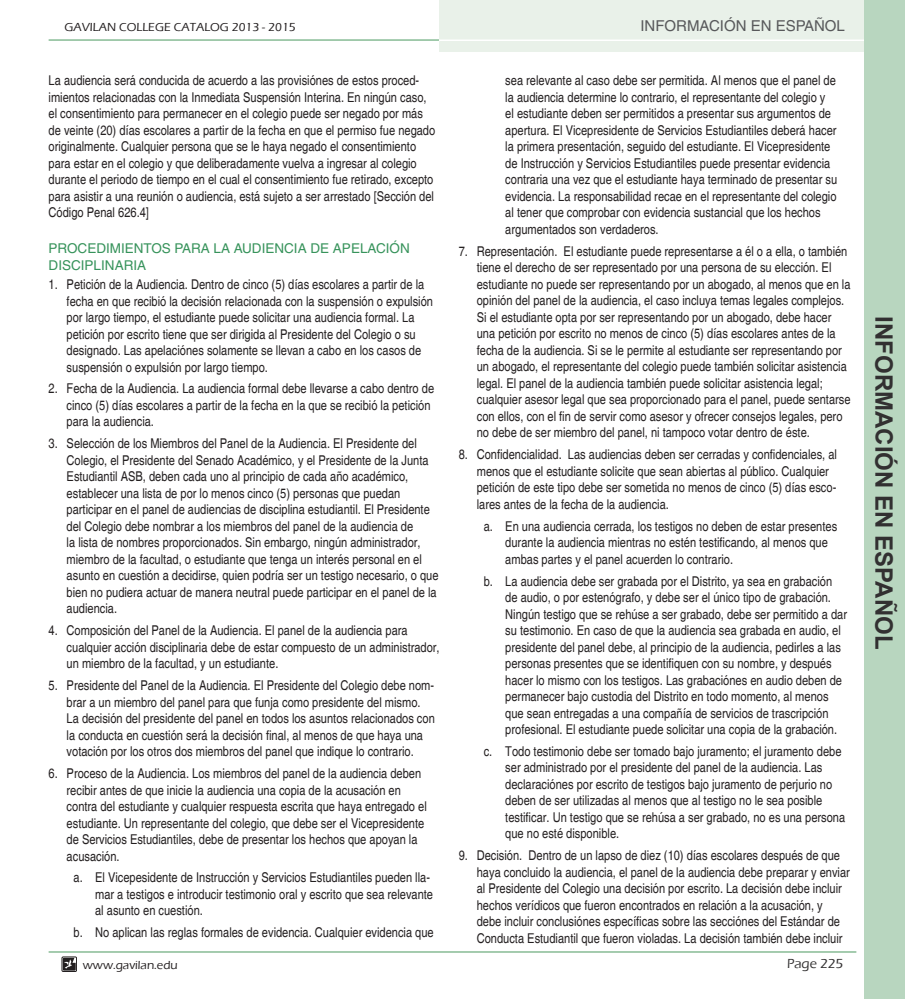
<style>
.page{position:relative;width:905px;height:999px;background:#fff}
.page>*{position:absolute;margin:0;border:0;box-sizing:border-box;transform-origin:0 0}
.t1{font:700 24px "Arial";color:#323031}
.t2{font:15px "Helvetica";color:#58595b}
.Bulleted_Body{font:condensed 13.5px/16.5px "Helvetica";color:#231f20}
.Bulleted_SECOND{font:condensed 13.5px/16.5px "Helvetica";color:#231f20}
.body_text{font:condensed 13.5px/16.5px "Helvetica";color:#231f20}
.Sub_Headline_color_9{font:13.5px/16.5px "Helvetica";color:#37935b}
.t3{font:500 13.5px "Eras ITC";color:#323031}
.t4{font:500 12px "Eras ITC";color:#231f20}
</style>
<div class="page">
<div style="left:439px;top:0;width:465px;height:51px;background:#e9f1e9"></div>
<hr style="left:438px;top:40px;width:466px;height:1px;background:#fff">
<hr style="left:49px;top:39px;width:390px;height:2px;background:#87bb95">
<hr style="left:49px;top:951px;width:807px;height:2px;background:#87bb95">
<div style="left:62px;top:957px;width:15px;height:15px;border:1px solid #231f20"></div>
<svg style="left:63px;top:958px;width:13px;height:13px"></svg>
<div style="left:863px;top:0;width:41px;height:999px;background:#b8d6bf"></div>
<p class="t4" style="left:65px;top:20px;width:233px">GAVILAN COLLEGE CATALOG 2013 - 2015</p>
<p class="t2" style="left:640px;top:17px;width:206px">INFORMACIÓN EN ESPAÑOL</p>
<p class="body_text" style="left:49px;top:73px;width:388px">La audiencia será conducida de acuerdo a las provisiónes de estos proced&shy;imientos relacionadas con la Inmediata Suspensión Interina. En ningún caso, el consentimiento para permanecer en el colegio puede ser negado por más de veinte (20) días escolares a partir de la fecha en que el permiso fue negado originalmente. Cualquier persona que se le haya negado el consentimiento para estar en el colegio y que deliberadamente vuelva a ingresar al colegio durante el periodo de tiempo en el cual el consentimiento fue retirado, excepto para asistir a una reunión o audiencia, está sujeto a ser arrestado [Sección del Código Penal 626.4]</p>
<p class="Sub_Headline_color_9" style="left:49px;top:240px;width:363px">PROCEDIMIENTOS PARA LA AUDIENCIA DE APELACIÓN<br>DISCIPLINARIA</p>
<p class="Bulleted_Body" style="left:67px;top:276px;width:368px;text-indent:-18px">1. Petición de la Audiencia. Dentro de cinco (5) días escolares a partir de la fecha en que recibió la decisión relacionada con la suspensión o expulsión por largo tiempo, el estudiante puede solicitar una audiencia formal. La petición por escrito tiene que ser dirigida al Presidente del Colegio o su designado. Las apelaciónes solamente se llevan a cabo en los casos de suspensión o expulsión por largo tiempo.</p>
<p class="Bulleted_Body" style="left:67px;top:381px;width:369px;text-indent:-18px">2. Fecha de la Audiencia. La audiencia formal debe llevarse a cabo dentro de cinco (5) días escolares a partir de la fecha en la que se recibió la petición para la audiencia.</p>
<p class="Bulleted_Body" style="left:67px;top:436px;width:373px;text-indent:-18px">3. Selección de los Miembros del Panel de la Audiencia. El Presidente del Colegio, el Presidente del Senado Académico, y el Presidente de la Junta Estudiantil ASB, deben cada uno al principio de cada año académico, establecer una lista de por lo menos cinco (5) personas que puedan participar en el panel de audiencias de disciplina estudiantil. El Presidente del Colegio debe nombrar a los miembros del panel de la audiencia de<br>la lista de nombres proporcionados. Sin embargo, ningún administrador, miembro de la facultad, o estudiante que tenga un interés personal en el asunto en cuestión a decidirse, quien podría ser un testigo necesario, o que bien no pudiera actuar de manera neutral puede participar en el panel de la audiencia.</p>
<p class="Bulleted_Body" style="left:67px;top:622px;width:374px;text-indent:-18px">4. Composición del Panel de la Audiencia. El panel de la audiencia para cualquier acción disciplinaria debe de estar compuesto de un administrador, un miembro de la facultad, y un estudiante.</p>
<p class="Bulleted_Body" style="left:67px;top:677px;width:370px;text-indent:-18px">5. Presidente del Panel de la Audiencia. El Presidente del Colegio debe nom&shy;brar a un miembro del panel para que funja como presidente del mismo.<br>La decisión del presidente del panel en todos los asuntos relacionados con la conducta en cuestión será la decisión final, al menos de que haya una votación por los otros dos miembros del panel que indique lo contrario.</p>
<p class="Bulleted_Body" style="left:67px;top:765px;width:362px;text-indent:-18px">6. Proceso de la Audiencia. Los miembros del panel de la audiencia deben recibir antes de que inicie la audiencia una copia de la acusación en contra del estudiante y cualquier respuesta escrita que haya entregado el estudiante. Un representante del colegio, que debe ser el Vicepresidente de Servicios Estudiantiles, debe de presentar los hechos que apoyan la acusación.</p>
<p class="Bulleted_SECOND" style="left:95px;top:870px;width:339px;text-indent:-22px">a. El Vicepesidente de Instrucción y Servicios Estudiantiles pueden lla&shy;mar a testigos e introducir testimonio oral y escrito que sea relevante al asunto en cuestión.</p>
<p class="Bulleted_SECOND" style="left:74px;top:925px;width:362px">b. No aplican las reglas formales de evidencia. Cualquier evidencia que</p>
<p class="Bulleted_SECOND" style="left:505px;top:73px;width:333px">sea relevante al caso debe ser permitida. Al menos que el panel de la audiencia determine lo contrario, el representante del colegio y el estudiante deben ser permitidos a presentar sus argumentos de apertura. El Vicepresidente de Servicios Estudiantiles deberá hacer la primera presentación, seguido del estudiante. El Vicepresidente de Instrucción y Servicios Estudiantiles puede presentar evidencia contraria una vez que el estudiante haya terminado de presentar su evidencia. La responsabilidad recae en el representante del colegio al tener que comprobar con evidencia sustancial que los hechos argumentados son verdaderos.</p>
<p class="Bulleted_Body" style="left:477px;top:243px;width:375px;text-indent:-18px">7. Representación. El estudiante puede representarse a él o a ella, o también tiene el derecho de ser representado por una persona de su elección. El estudiante no puede ser representando por un abogado, al menos que en la opinión del panel de la audiencia, el caso incluya temas legales complejos.<br>Si el estudiante opta por ser representando por un abogado, debe hacer una petición por escrito no menos de cinco (5) días escolares antes de la fecha de la audiencia. Si se le permite al estudiante ser representando por un abogado, el representante del colegio puede también solicitar asistencia legal. El panel de la audiencia también puede solicitar asistencia legal; cualquier asesor legal que sea proporcionado para el panel, puede sentarse con ellos, con el fin de servir como asesor y ofrecer consejos legales, pero no debe de ser miembro del panel, ni tampoco votar dentro de éste.</p>
<p class="Bulleted_Body" style="left:477px;top:446px;width:361px;text-indent:-18px">8. Confidencialidad. Las audiencias deben ser cerradas y confidenciales, al menos que el estudiante solicite que sean abiertas al público. Cualquier petición de este tipo debe ser sometida no menos de cinco (5) días esco&shy;lares antes de la fecha de la audiencia.</p>
<p class="Bulleted_SECOND" style="left:505px;top:518px;width:333px;text-indent:-22px">a. En una audiencia cerrada, los testigos no deben de estar presentes durante la audiencia mientras no estén testificando, al menos que ambas partes y el panel acuerden lo contrario.</p>
<p class="Bulleted_SECOND" style="left:505px;top:573px;width:343px;text-indent:-22px">b. La audiencia debe ser grabada por el Distrito, ya sea en grabación de audio, o por estenógrafo, y debe ser el único tipo de grabación.<br>Ningún testigo que se rehúse a ser grabado, debe ser permitido a dar su testimonio. En caso de que la audiencia sea grabada en audio, el presidente del panel debe, al principio de la audiencia, pedirles a las personas presentes que se identifiquen con su nombre, y después hacer lo mismo con los testigos. Las grabaciónes en audio deben de permanecer bajo custodia del Distrito en todo momento, al menos que sean entregadas a una compañía de servicios de trascripción profesional. El estudiante puede solicitar una copia de la grabación.</p>
<p class="Bulleted_SECOND" style="left:505px;top:743px;width:341px;text-indent:-22px">c. Todo testimonio debe ser tomado bajo juramento; el juramento debe ser administrado por el presidente del panel de la audiencia. Las declaraciónes por escrito de testigos bajo juramento de perjurio no deben de ser utilizadas al menos que al testigo no le sea posible testificar. Un testigo que se rehúsa a ser grabado, no es una persona que no esté disponible.</p>
<p class="Bulleted_Body" style="left:477px;top:847px;width:374px;text-indent:-18px">9. Decisión. Dentro de un lapso de diez (10) días escolares después de que haya concluido la audiencia, el panel de la audiencia debe preparar y enviar al Presidente del Colegio una decisión por escrito. La decisión debe incluir hechos verídicos que fueron encontrados en relación a la acusación, y debe incluir conclusiónes específicas sobre las secciónes del Estándar de Conducta Estudiantil que fueron violadas. La decisión también debe incluir</p>
<h1 class="t1" style="left:899px;top:316px;width:334px;rotate:90deg">INFORMACIÓN EN ESPAÑOL</h1>
<p class="t4" style="left:83px;top:958px;width:96px">www.gavilan.edu</p>
<p class="t3" style="left:787px;top:956px;width:58px">Page 225</p>
</div>
